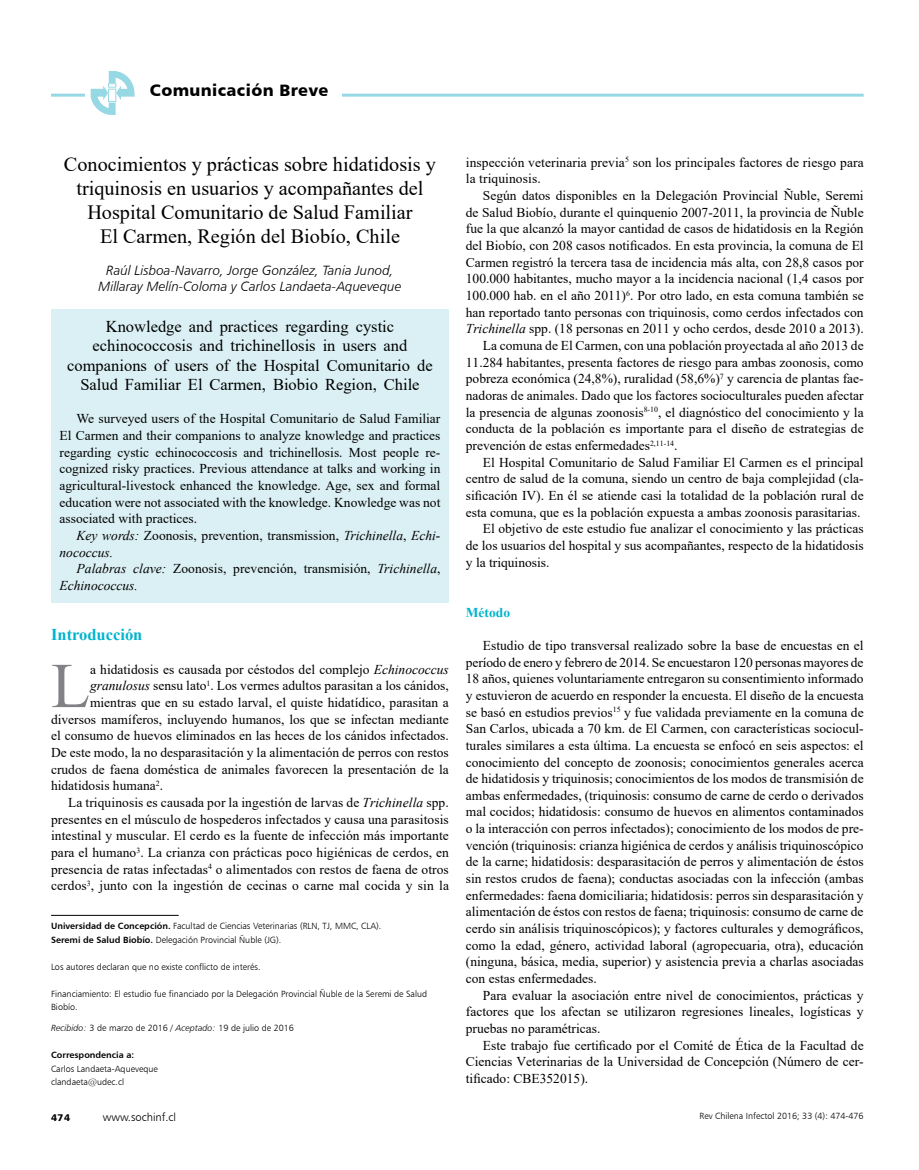
<style>
.page{position:relative;width:919px;height:1170px;background:#fff}
.page>*{position:absolute;margin:0;border:0;box-sizing:border-box;transform-origin:0 0}
.t1{font:63.75px "Times New Roman";color:#808285}
.t2{font:20.25px/24px "Times New Roman";color:#000;text-align:center}
.t3{font:16.5px/19.5px "Times New Roman";color:#000;text-align:center}
.t4{font:16.5px "Humanist 777 BT Black B";letter-spacing:.02em;color:#000}
.t5{font:700 16.5px "Times New Roman";color:#00b4ce}
.t6{font:13.5px/16.6px "Times New Roman";color:#000;text-align:justify}
.t7{font:italic 13.5px/16.6px "Times New Roman";color:#000}
.t8{font:13.5px/16.2px "Humanist 777 BT Light Italic B";color:#000;text-align:center}
.t9{font:700 13.5px "Times New Roman";color:#00b4ce}
.t10{font:11.25px "Humanist 777 BT Light B";color:#000}
.t11{font:9.75px "Humanist 777 BT Black B";color:#000}
.t12{font:9px/13.5px "Humanist 777 BT Light B";color:#000}
.t13{font:9px "Humanist 777 BT Bold B";color:#000}
.s1{font-style:normal}
.s2{font-style:italic}
.s3{font-family:"Humanist 777 BT Bold B"}
.s4{font-family:"Humanist 777 BT Light Italic B"}
</style>
<div class="page">
<hr style="left:51px;top:94px;width:812px;height:3px;background:#97d8e5">
<div style="left:85px;top:90px;width:55px;height:10px;background:#fff"></div>
<svg style="left:91px;top:71px;width:44px;height:44px"></svg>
<div style="left:136px;top:79px;width:206px;height:30px;background:#fff"></div>
<div style="left:51px;top:309px;width:398px;height:294px;background:#dbf0f4"></div>
<hr style="left:51px;top:914px;width:128px;height:1px;background:#000">
<p class="t4" style="left:150px;top:80px;width:180px">Comunicación Breve</p>
<h2 class="t2" style="left:64px;top:152px;width:373px">Conocimientos y prácticas sobre hidatidosis y triquinosis en usuarios y acompañantes del Hospital Comunitario de Salud Familiar<br>El Carmen, Región del Biobío, Chile</h2>
<p class="t8" style="left:98px;top:261px;width:304px">Raúl Lisboa-Navarro, Jorge González, Tania Junod,<br>Millaray Melín-Coloma y Carlos Landaeta-Aqueveque</p>
<p class="t3" style="left:67px;top:316px;width:367px">Knowledge and practices regarding cystic echinococcosis and trichinellosis in users and companions of users of the Hospital Comunitario de Salud Familiar El Carmen, Biobio Region, Chile</p>
<p class="t6" style="left:60px;top:410px;width:382px;text-indent:17px">We surveyed users of the Hospital Comunitario de Salud Familiar El Carmen and their companions to analyze knowledge and practices regarding cystic echinococcosis and trichinellosis. Most people re&shy;cognized risky practices. Previous attendance at talks and working in agricultural-livestock enhanced the knowledge. Age, sex and formal education were not associated with the knowledge. Knowledge was not associated with practices.</p>
<p class="t7" style="left:60px;top:526px;width:382px;text-indent:17px">Key words: <span class="s1">Zoonosis, prevention, transmission,</span> Trichinella<span class="s1">,</span> Echi&shy;nococcus.</p>
<p class="t7" style="left:60px;top:560px;width:382px;text-indent:17px">Palabras clave: <span class="s1">Zoonosis, prevención, transmisión,</span> Trichinella<span class="s1">,<br></span>Echinococcus.</p>
<p class="t5" style="left:51px;top:623px;width:93px">Introducción</p>
<h1 class="t1" style="left:51px;top:640px;width:40px">L</h1>
<p class="t6" style="left:90px;top:660px;width:360px">a hidatidosis es causada por céstodos del complejo <span class="s2">Echinococcus</span></p>
<p class="t6" style="left:90px;top:677px;width:360px"><span class="s2">granulosus</span> sensu lato<sup>1</sup>. Los vermes adultos parasitan a los cánidos,</p>
<p class="t6" style="left:90px;top:693px;width:360px">mientras que en su estado larval, el quiste hidatídico, parasitan a</p>
<p class="t6" style="left:51px;top:710px;width:399px">diversos mamíferos, incluyendo humanos, los que se infectan mediante</p>
<p class="t6" style="left:51px;top:727px;width:399px">el consumo de huevos eliminados en las heces de los cánidos infectados.</p>
<p class="t6" style="left:51px;top:743px;width:399px">De este modo, la no desparasitación y la alimentación de perros con restos</p>
<p class="t6" style="left:51px;top:760px;width:399px">crudos de faena doméstica de animales favorecen la presentación de la</p>
<p class="t6" style="left:51px;top:777px;width:113px">hidatidosis humana<sup>2</sup>.</p>
<p class="t6" style="left:68px;top:793px;width:382px">La triquinosis es causada por la ingestión de larvas de <span class="s2">Trichinella</span> spp.</p>
<p class="t6" style="left:51px;top:810px;width:399px">presentes en el músculo de hospederos infectados y causa una parasitosis</p>
<p class="t6" style="left:51px;top:827px;width:399px">intestinal y muscular. El cerdo es la fuente de infección más importante</p>
<p class="t6" style="left:51px;top:843px;width:399px">para el humano<sup>3</sup>. La crianza con prácticas poco higiénicas de cerdos, en</p>
<p class="t6" style="left:51px;top:860px;width:399px">presencia de ratas infectadas<sup>4</sup> o alimentados con restos de faena de otros</p>
<p class="t6" style="left:51px;top:877px;width:399px">cerdos<sup>3</sup>, junto con la ingestión de cecinas o carne mal cocida y sin la</p>
<p class="t12" style="left:51px;top:919px;width:332px"><span class="s3">Universidad de Concepción.</span> Facultad de Ciencias Veterinarias (RLN, TJ, MMC, CLA).<br><span class="s3">Seremi de Salud Biobío.</span> Delegación Provincial Ñuble (JG).</p>
<p class="t12" style="left:51px;top:959px;width:211px">Los autores declaran que no existe conflicto de interés.</p>
<p class="t12" style="left:51px;top:986px;width:377px">Financiamiento: El estudio fue financiado por la Delegación Provincial Ñuble de la Seremi de Salud<br>Biobío.</p>
<p class="t12" style="left:51px;top:1021px;width:244px"><span class="s4">Recibido:</span> 3 de marzo de 2016 / <span class="s4">Aceptado:</span> 19 de julio de 2016</p>
<p class="t13" style="left:51px;top:1049px;width:85px">Correspondencia a:</p>
<p class="t12" style="left:51px;top:1061px;width:108px">Carlos Landaeta-Aqueveque clandaeta@udec.cl</p>
<p class="t11" style="left:51px;top:1111px;width:20px">474</p>
<p class="t10" style="left:103px;top:1110px;width:75px">www.sochinf.cl</p>
<p class="t6" style="left:466px;top:153px;width:399px">inspección veterinaria previa<sup>5</sup> son los principales factores de riesgo para la triquinosis.</p>
<p class="t6" style="left:483px;top:187px;width:382px">Según datos disponibles en la Delegación Provincial Ñuble, Seremi</p>
<p class="t6" style="left:466px;top:203px;width:399px">de Salud Biobío, durante el quinquenio 2007-2011, la provincia de Ñuble</p>
<p class="t6" style="left:466px;top:220px;width:399px">fue la que alcanzó la mayor cantidad de casos de hidatidosis en la Región</p>
<p class="t6" style="left:466px;top:237px;width:399px">del Biobío, con 208 casos notificados. En esta provincia, la comuna de El</p>
<p class="t6" style="left:466px;top:253px;width:399px">Carmen registró la tercera tasa de incidencia más alta, con 28,8 casos por</p>
<p class="t6" style="left:466px;top:270px;width:399px">100.000 habitantes, mucho mayor a la incidencia nacional (1,4 casos por</p>
<p class="t6" style="left:466px;top:287px;width:399px">100.000 hab. en el año 2011)<sup>6</sup>. Por otro lado, en esta comuna también se</p>
<p class="t6" style="left:466px;top:303px;width:399px">han reportado tanto personas con triquinosis, como cerdos infectados con</p>
<p class="t6" style="left:466px;top:320px;width:399px"><span class="s2">Trichinella</span> spp. (18 personas en 2011 y ocho cerdos, desde 2010 a 2013).</p>
<p class="t6" style="left:483px;top:337px;width:382px">La comuna de El Carmen, con una población proyectada al año 2013 de</p>
<p class="t6" style="left:466px;top:353px;width:399px">11.284 habitantes, presenta factores de riesgo para ambas zoonosis, como</p>
<p class="t6" style="left:466px;top:370px;width:399px">pobreza económica (24,8%), ruralidad (58,6%)<sup>7</sup> y carencia de plantas fae-</p>
<p class="t6" style="left:466px;top:387px;width:399px">nadoras de animales. Dado que los factores socioculturales pueden afectar</p>
<p class="t6" style="left:466px;top:403px;width:399px">la presencia de algunas zoonosis<sup>8-10</sup>, el diagnóstico del conocimiento y la</p>
<p class="t6" style="left:466px;top:420px;width:399px">conducta de la población es importante para el diseño de estrategias de</p>
<p class="t6" style="left:466px;top:436px;width:213px">prevención de estas enfermedades<sup>2,11-14</sup>.</p>
<p class="t6" style="left:483px;top:453px;width:382px">El Hospital Comunitario de Salud Familiar El Carmen es el principal</p>
<p class="t6" style="left:466px;top:470px;width:399px">centro de salud de la comuna, siendo un centro de baja complejidad (cla-</p>
<p class="t6" style="left:466px;top:486px;width:399px">sificación IV). En él se atiende casi la totalidad de la población rural de</p>
<p class="t6" style="left:466px;top:503px;width:396px">esta comuna, que es la población expuesta a ambas zoonosis parasitarias.</p>
<p class="t6" style="left:483px;top:520px;width:382px">El objetivo de este estudio fue analizar el conocimiento y las prácticas</p>
<p class="t6" style="left:466px;top:536px;width:399px">de los usuarios del hospital y sus acompañantes, respecto de la hidatidosis</p>
<p class="t6" style="left:466px;top:553px;width:85px">y la triquinosis.</p>
<p class="t9" style="left:466px;top:602px;width:46px">Método</p>
<p class="t6" style="left:466px;top:636px;width:399px;text-indent:17px">Estudio de tipo transversal realizado sobre la base de encuestas en el período de enero y febrero de 2014. Se encuestaron 120 personas mayores de 18 años, quienes voluntariamente entregaron su consentimiento informado y estuvieron de acuerdo en responder la encuesta. El diseño de la encuesta se basó en estudios previos<sup>15</sup> y fue validada previamente en la comuna de San Carlos, ubicada a 70 km. de El Carmen, con características sociocul&shy;turales similares a esta última. La encuesta se enfocó en seis aspectos: el conocimiento del concepto de zoonosis; conocimientos generales acerca de hidatidosis y triquinosis; conocimientos de los modos de transmisión de ambas enfermedades, (triquinosis: consumo de carne de cerdo o derivados mal cocidos; hidatidosis: consumo de huevos en alimentos contaminados o la interacción con perros infectados); conocimiento de los modos de pre&shy;vención (triquinosis: crianza higiénica de cerdos y análisis triquinoscópico de la carne; hidatidosis: desparasitación de perros y alimentación de éstos sin restos crudos de faena); conductas asociadas con la infección (ambas enfermedades: faena domiciliaria; hidatidosis: perros sin desparasitación y alimentación de éstos con restos de faena; triquinosis: consumo de carne de cerdo sin análisis triquinoscópicos); y factores culturales y demográficos, como la edad, género, actividad laboral (agropecuaria, otra), educación (ninguna, básica, media, superior) y asistencia previa a charlas asociadas con estas enfermedades.</p>
<p class="t6" style="left:466px;top:986px;width:399px;text-indent:17px">Para evaluar la asociación entre nivel de conocimientos, prácticas y factores que los afectan se utilizaron regresiones lineales, logísticas y pruebas no paramétricas.</p>
<p class="t6" style="left:466px;top:1036px;width:399px;text-indent:17px">Este trabajo fue certificado por el Comité de Ética de la Facultad de Ciencias Veterinarias de la Universidad de Concepción (Número de cer&shy;tificado: CBE352015).</p>
<p class="t12" style="left:699px;top:1109px;width:166px">Rev Chilena Infectol 2016; 33 (4): 474-476</p>
</div>
